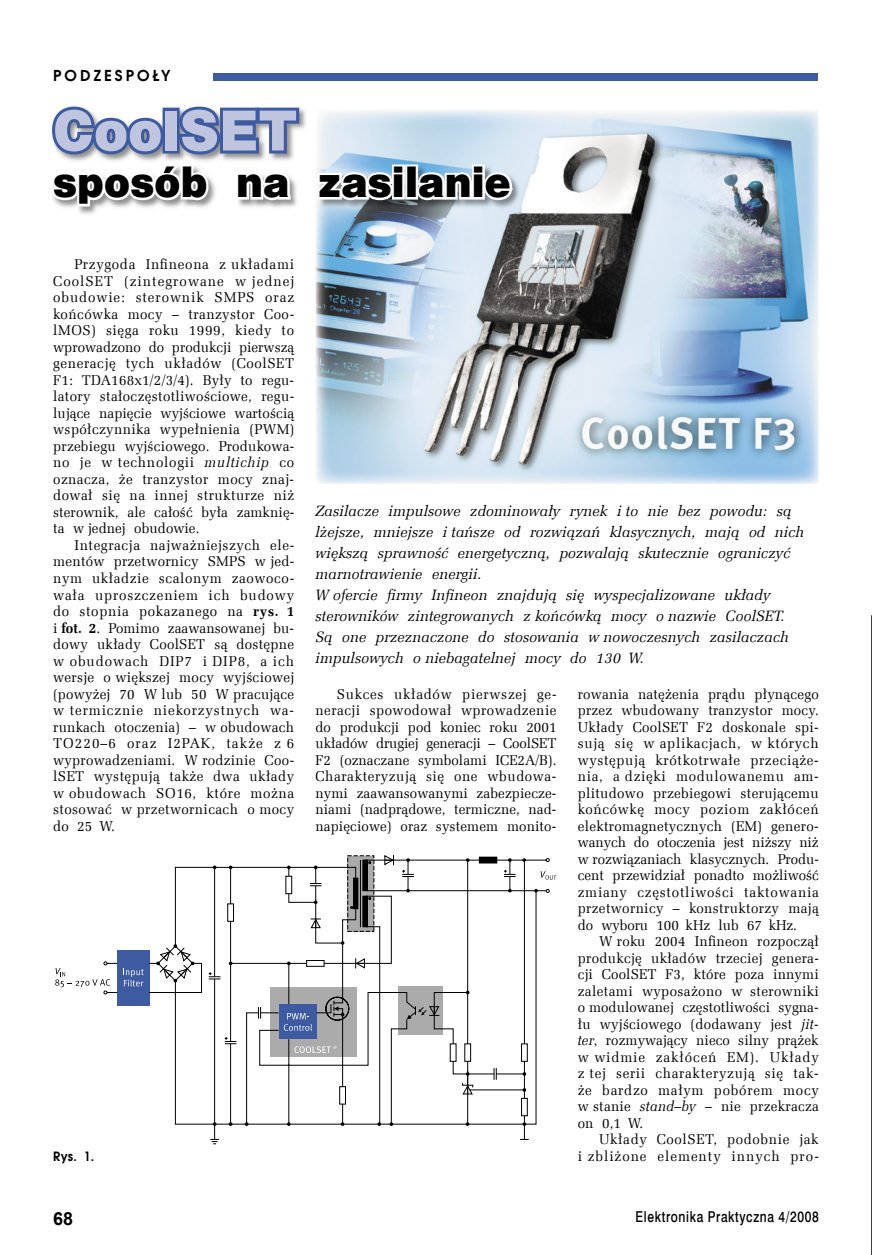
<style>
.page{position:relative;width:872px;height:1255px;background:#fff}
.page>*{position:absolute;margin:0;border:0;box-sizing:border-box;transform-origin:0 0}
.t1{font:51px "Swis 721 Blk 2 EU";letter-spacing:.005em;color:#bfc4df}
.t2{font:39px "Swis 721 Blk 2 EU";letter-spacing:.005em;color:#000}
.t3{font:700 18px "Arial";color:#000}
.t4{font:italic 15px/21px "Zapf Ellipt EU";letter-spacing:.005em;color:#000}
.t5{font:15px "Swis 721 Md EU";letter-spacing:.05em;color:#000;scale:.8 1}
.t6{font:700 15px "Avalon";letter-spacing:.2em;color:#000}
.t7{font:14.25px/16.5px "Zapf Ellipt EU";letter-spacing:.025em;color:#000;text-align:justify;scale:.96 1}
.t8{font:14.25px/16.5px "Zapf Ellipt EU";letter-spacing:.07em;color:#000;text-align:right;scale:.96 1}
.t9{font:700 12.75px "Avalon";color:#000;scale:.96 1}
.s1{font-style:italic}
.s2{font-weight:700}
</style>
<div class="page">
<div style="left:213px;top:73px;width:605px;height:8px;background:#3e5ba1"></div>
<img style="left:517px;top:111px;width:301px;height:373px">
<img style="left:315px;top:216px;width:202px;height:268px">
<img style="left:316px;top:110px;width:205px;height:106px">
<svg style="left:52px;top:106px;width:250px;height:103px"></svg>
<svg style="left:316px;top:162px;width:91px;height:42px"></svg>
<div style="left:405px;top:164px;width:13px;height:35px;border:4px solid #fff"></div>
<svg style="left:414px;top:162px;width:101px;height:42px"></svg>
<svg style="left:871px;top:615px;width:1px;height:639px"></svg>
<div style="left:348px;top:855px;width:26px;height:76px;background:linear-gradient(to right,#ababab,#ababab)"></div>
<svg style="left:103px;top:858px;width:447px;height:280px"></svg>
<svg style="left:156px;top:944px;width:19px;height:38px"></svg>
<hr style="left:214px;top:978px;width:1px;height:161px;background:#000">
<svg style="left:225px;top:1036px;width:2px;height:8px"></svg>
<svg style="left:227px;top:1003px;width:301px;height:113px"></svg>
<svg style="left:175px;top:866px;width:372px;height:137px"></svg>
<svg style="left:213px;top:865px;width:3px;height:4px"></svg>
<svg style="left:377px;top:1122px;width:4px;height:3px"></svg>
<svg style="left:389px;top:1122px;width:4px;height:3px"></svg>
<svg style="left:522px;top:1122px;width:4px;height:3px"></svg>
<svg style="left:522px;top:1088px;width:4px;height:3px"></svg>
<svg style="left:522px;top:1072px;width:4px;height:3px"></svg>
<svg style="left:508px;top:888px;width:4px;height:4px"></svg>
<svg style="left:508px;top:858px;width:4px;height:3px"></svg>
<svg style="left:522px;top:858px;width:4px;height:3px"></svg>
<svg style="left:534px;top:888px;width:4px;height:4px"></svg>
<svg style="left:229px;top:865px;width:3px;height:4px"></svg>
<svg style="left:229px;top:961px;width:3px;height:4px"></svg>
<svg style="left:287px;top:865px;width:3px;height:4px"></svg>
<svg style="left:310px;top:865px;width:11px;height:21px"></svg>
<svg style="left:314px;top:900px;width:3px;height:4px"></svg>
<svg style="left:287px;top:961px;width:3px;height:4px"></svg>
<svg style="left:210px;top:1138px;width:9px;height:6px"></svg>
<svg style="left:383px;top:855px;width:114px;height:240px"></svg>
<svg style="left:284px;top:1000px;width:60px;height:87px"></svg>
<svg style="left:123px;top:968px;width:21px;height:18px"></svg>
<svg style="left:55px;top:967px;width:55px;height:20px"></svg>
<svg style="left:540px;top:871px;width:16px;height:8px"></svg>
<p class="t6" style="left:53px;top:66px;width:119px">PODZESPOŁY</p>
<h1 class="t1" style="left:53px;top:96px;width:246px">CoolSET</h1>
<h2 class="t2" style="left:53px;top:156px;width:459px">sposób na zasilanie</h2>
<p class="t7" style="left:53px;top:256px;width:253px;text-indent:21px">Przygoda Infineona z układami CoolSET (zintegrowane w jednej obudowie: sterownik SMPS oraz końcówka mocy – tranzystor Coo&shy;lMOS) sięga roku 1999, kiedy to wprowadzono do produkcji pierwszą generację tych układów (CoolSET F1: TDA168x1/2/3/4). Były to regu&shy;latory stałoczęstotliwościowe, regu&shy;lujące napięcie wyjściowe wartością współczynnika wypełnienia (PWM) przebiegu wyjściowego. Produkowa&shy;no je w technologii <span class="s1">multichip</span> co oznacza, że tranzystor mocy znaj&shy;dował się na innej strukturze niż sterownik, ale całość była zamknię&shy;ta w jednej obudowie.</p>
<p class="t7" style="left:53px;top:537px;width:253px;text-indent:21px">Integracja najważniejszych ele&shy;mentów przetwornicy SMPS w jed&shy;nym układzie scalonym zaowoco&shy;wała uproszczeniem ich budowy do stopnia pokazanego na <span class="s2">rys. 1 </span>i <span class="s2">fot. 2</span>. Pomimo zaawansowanej bu&shy;dowy układy CoolSET są dostępne w obudowach DIP7 i DIP8, a ich wersje o większej mocy wyjściowej (powyżej 70 W lub 50 W pracujące w termicznie niekorzystnych wa&shy;runkach otoczenia) – w obudowach TO220–6 oraz I2PAK, także z 6 wyprowadzeniami. W rodzinie Coo&shy;lSET występują także dwa układy w obudowach SO16, które można stosować w przetwornicach o mocy do 25 W.</p>
<p class="t9" style="left:53px;top:1148px;width:44px">Rys. 1.</p>
<p class="t4" style="left:315px;top:501px;width:490px">Zasilacze impulsowe zdominowały rynek i to nie bez powodu: są lżejsze, mniejsze i tańsze od rozwiązań klasycznych, mają od nich większą sprawność energetyczną, pozwalają skutecznie ograniczyć marnotrawienie energii.<br>W ofercie firmy Infineon znajdują się wyspecjalizowane układy sterowników zintegrowanych z końcówką mocy o nazwie CoolSET.<br>Są one przeznaczone do stosowania w nowoczesnych zasilaczach impulsowych o niebagatelnej mocy do 130 W.</p>
<p class="t7" style="left:315px;top:685px;width:253px;text-indent:21px">Sukces układów pierwszej ge&shy;neracji spowodował wprowadzenie do produkcji pod koniec roku 2001 układów drugiej generacji – CoolSET F2 (oznaczane symbolami ICE2A/B).<br>Charakteryzują się one wbudowa&shy;nymi zaawansowanymi zabezpiecze&shy;niami (nadprądowe, termiczne, nad&shy;napięciowe) oraz systemem monito-</p>
<p class="t7" style="left:578px;top:685px;width:253px">rowania natężenia prądu płynącego przez wbudowany tranzystor mocy.<br>Układy CoolSET F2 doskonale spi&shy;sują się w aplikacjach, w których występują krótkotrwałe przeciąże&shy;nia, a dzięki modulowanemu am&shy;plitudowo przebiegowi sterującemu końcówkę mocy poziom zakłóceń elektromagnetycznych (EM) genero&shy;wanych do otoczenia jest niższy niż w rozwiązaniach klasycznych. Produ&shy;cent przewidział ponadto możliwość zmiany częstotliwości taktowania przetwornicy – konstruktorzy mają do wyboru 100 kHz lub 67 kHz.</p>
<p class="t7" style="left:578px;top:933px;width:253px;text-indent:21px">W roku 2004 Infineon rozpoczął produkcję układów trzeciej genera&shy;cji CoolSET F3, które poza innymi zaletami wyposażono w sterowniki o modulowanej częstotliwości sygna&shy;łu wyjściowego (dodawany jest <span class="s1">jit&shy;ter</span>, rozmywający nieco silny prążek w widmie zakłóceń EM). Układy z tej serii charakteryzują się tak&shy;że bardzo małym pobórem mocy w stanie <span class="s1">stand–by</span> – nie przekracza on 0,1 W.</p>
<p class="t8" style="left:578px;top:1131px;width:253px">Układy CoolSET, podobnie jak<br>i zbliżone elementy innych pro-</p>
<p class="t3" style="left:53px;top:1206px;width:22px">68</p>
<p class="t5" style="left:635px;top:1207px;width:230px">Elektronika Praktyczna 4/2008</p>
</div>
